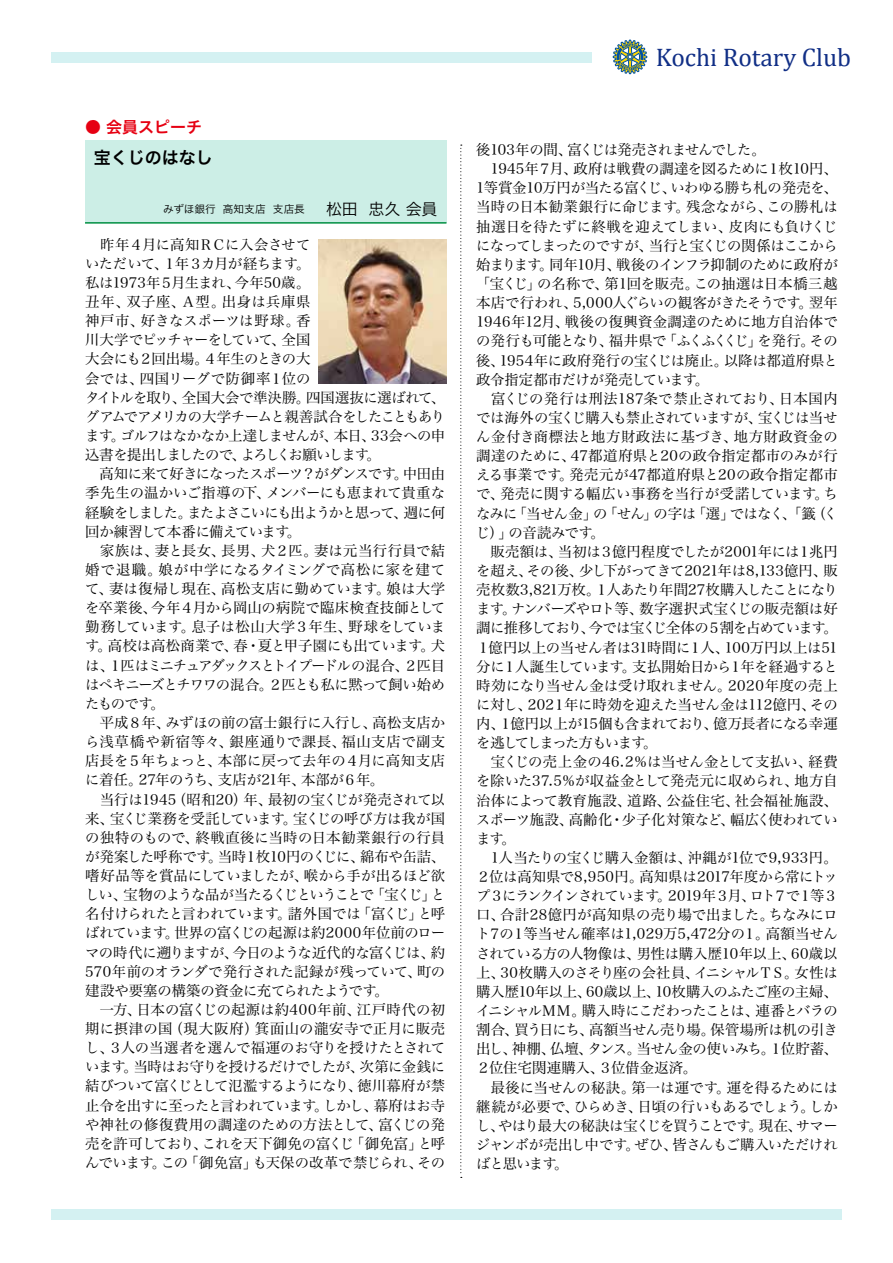
<style>
.page{position:relative;width:893px;height:1263px;background:#fff}
.page>*{position:absolute;margin:0;border:0;box-sizing:border-box;transform-origin:0 0}
.t1{font:25.5px "Cambria";color:#112f86}
.t2{font:16.95px "Hira Kaku Pro W6";color:#000}
.t3{font:15.9px "Hira Kaku Pro W6";color:#e60012}
.t4{font:14.4px/19.2px "Hira Min Pro W3";letter-spacing:-.02em;color:#000}
.t5{font:10.65px "Hira Kaku Pro W3";color:#000}
.s1{font-size:15.9px}
</style>
<div class="page">
<div style="left:51px;top:1209px;width:791px;height:10px;background:#d4f1f2"></div>
<div style="left:51px;top:52px;width:540px;height:11px;background:#d4f1f2"></div>
<svg style="left:613px;top:39px;width:35px;height:36px"></svg>
<div style="left:85px;top:140px;width:361px;height:83px;background:#cceee6"></div>
<hr style="left:85px;top:222px;width:361px;height:2px;background:#008f42">
<svg style="left:460px;top:145px;width:2px;height:1033px"></svg>
<img style="left:319px;top:239px;width:127px;height:145px">
<p class="t3" style="left:85px;top:113px;width:118px">● 会員スピーチ</p>
<p class="t2" style="left:94px;top:142px;width:121px">宝くじのはなし</p>
<p class="t5" style="left:163px;top:199px;width:275px">みずほ銀行 高知支店 支店長　　<span class="s1">松田 忠久 会員</span></p>
<p class="t4" style="left:85px;top:233px;width:362px">　昨年４月に高知ＲＣに入会させて<br>いただいて、１年３カ月が経ちます。<br>私は1973年５月生まれ、今年50歳。<br>丑年、双子座、Ａ型。出身は兵庫県<br>神戸市、好きなスポーツは野球。香<br>川大学でピッチャーをしていて、全国<br>大会にも２回出場。４年生のときの大<br>会では、四国リーグで防御率１位の<br>タイトルを取り、全国大会で準決勝。四国選抜に選ばれて、グアムでアメリカの大学チームと親善試合をしたこともあります。ゴルフはなかなか上達しませんが、本日、33会への申込書を提出しましたので、よろしくお願いします。<br>　高知に来て好きになったスポーツ？がダンスです。中田由季先生の温かいご指導の下、メンバーにも恵まれて貴重な経験をしました。またよさこいにも出ようかと思って、週に何回か練習して本番に備えています。　<br>　家族は、妻と長女、長男、犬２匹。妻は元当行行員で結婚で退職。娘が中学になるタイミングで高松に家を建てて、妻は復帰し現在、高松支店に勤めています。娘は大学を卒業後、今年４月から岡山の病院で臨床検査技師として勤務しています。息子は松山大学３年生、野球をしています。高校は高松商業で、春・夏と甲子園にも出ています。犬は、１匹はミニチュアダックスとトイプードルの混合、２匹目はペキニーズとチワワの混合。２匹とも私に黙って飼い始めたものです。<br>　平成８年、みずほの前の富士銀行に入行し、高松支店から浅草橋や新宿等々、銀座通りで課長、福山支店で副支店長を５年ちょっと、本部に戻って去年の４月に高知支店に着任。27年のうち、支店が21年、本部が６年。<br>　当行は1945（昭和20）年、最初の宝くじが発売されて以来、宝くじ業務を受託しています。宝くじの呼び方は我が国の独特のもので、終戦直後に当時の日本勧業銀行の行員が発案した呼称です。当時１枚10円のくじに、綿布や缶詰、嗜好品等を賞品にしていましたが、喉から手が出るほど欲しい、宝物のような品が当たるくじということで「宝くじ」と名付けられたと言われています。諸外国では「富くじ」と呼ばれています。世界の富くじの起源は約2000年位前のローマの時代に遡りますが、今日のような近代的な富くじは、約<br>570年前のオランダで発行された記録が残っていて、町の建設や要塞の構築の資金に充てられたようです。<br>　一方、日本の富くじの起源は約400年前、江戸時代の初期に摂津の国（現大阪府）箕面山の瀧安寺で正月に販売し、３人の当選者を選んで福運のお守りを授けたとされています。当時はお守りを授けるだけでしたが、次第に金銭に結びついて富くじとして氾濫するようになり、徳川幕府が禁止令を出すに至ったと言われています。しかし、幕府はお寺や神社の修復費用の調達のための方法として、富くじの発売を許可しており、これを天下御免の富くじ「御免富」と呼んでいます。この「御免富」も天保の改革で禁じられ、その</p>
<h1 class="t1" style="left:656px;top:42px;width:197px">Kochi Rotary Club</h1>
<p class="t4" style="left:476px;top:139px;width:363px">後103年の間、富くじは発売されませんでした。<br>　1945年７月、政府は戦費の調達を図るために１枚10円、<br>1等賞金10万円が当たる富くじ、いわゆる勝ち札の発売を、当時の日本勧業銀行に命じます。残念ながら、この勝札は抽選日を待たずに終戦を迎えてしまい、皮肉にも負けくじになってしまったのですが、当行と宝くじの関係はここから始まります。同年10月、戦後のインフラ抑制のために政府が「宝くじ」の名称で、第1回を販売。この抽選は日本橋三越本店で行われ、5,000人ぐらいの観客がきたそうです。翌年<br>1946年12月、戦後の復興資金調達のために地方自治体での発行も可能となり、福井県で「ふくふくくじ」を発行。その後、1954年に政府発行の宝くじは廃止。以降は都道府県と政令指定都市だけが発売しています。<br>　富くじの発行は刑法187条で禁止されており、日本国内では海外の宝くじ購入も禁止されていますが、宝くじは当せん金付き商標法と地方財政法に基づき、地方財政資金の調達のために、47都道府県と20の政令指定都市のみが行える事業です。発売元が47都道府県と20の政令指定都市で、発売に関する幅広い事務を当行が受諾しています。ちなみに「当せん金」の「せん」の字は「選」ではなく、「籤（くじ）」の音読みです。<br>　販売額は、当初は３億円程度でしたが2001年には１兆円を超え、その後、少し下がってきて2021年は8,133億円、販売枚数3,821万枚。１人あたり年間27枚購入したことになります。ナンバーズやロト等、数字選択式宝くじの販売額は好調に推移しており、今では宝くじ全体の５割を占めています。<br>１億円以上の当せん者は31時間に１人、100万円以上は51分に１人誕生しています。支払開始日から１年を経過すると時効になり当せん金は受け取れません。2020年度の売上に対し、202１年に時効を迎えた当せん金は112億円、その内、１億円以上が15個も含まれており、億万長者になる幸運を逃してしまった方もいます。<br>　宝くじの売上金の46.2％は当せん金として支払い、経費を除いた37.5％が収益金として発売元に収められ、地方自治体によって教育施設、道路、公益住宅、社会福祉施設、スポーツ施設、高齢化・少子化対策など、幅広く使われています。<br>　1人当たりの宝くじ購入金額は、沖縄が1位で9,933円。<br>２位は高知県で8,950円。高知県は2017年度から常にトップ３にランクインされています。2019年３月、ロト７で１等３口、合計28億円が高知県の売り場で出ました。ちなみにロト７の１等当せん確率は1,029万5,472分の１。高額当せんされている方の人物像は、男性は購入歴10年以上、60歳以上、30枚購入のさそり座の会社員、イニシャルＴＳ。女性は購入歴10年以上、60歳以上、10枚購入のふたご座の主婦、イニシャルＭＭ。購入時にこだわったことは、連番とバラの割合、買う日にち、高額当せん売り場。保管場所は机の引き出し、神棚、仏壇、タンス。当せん金の使いみち。１位貯蓄、<br>２位住宅関連購入、３位借金返済。<br>　最後に当せんの秘訣。第一は運です。運を得るためには継続が必要で、ひらめき、日頃の行いもあるでしょう。しかし、やはり最大の秘訣は宝くじを買うことです。現在、サマージャンボが売出し中です。ぜひ、皆さんもご購入いただければと思います。</p>
</div>
